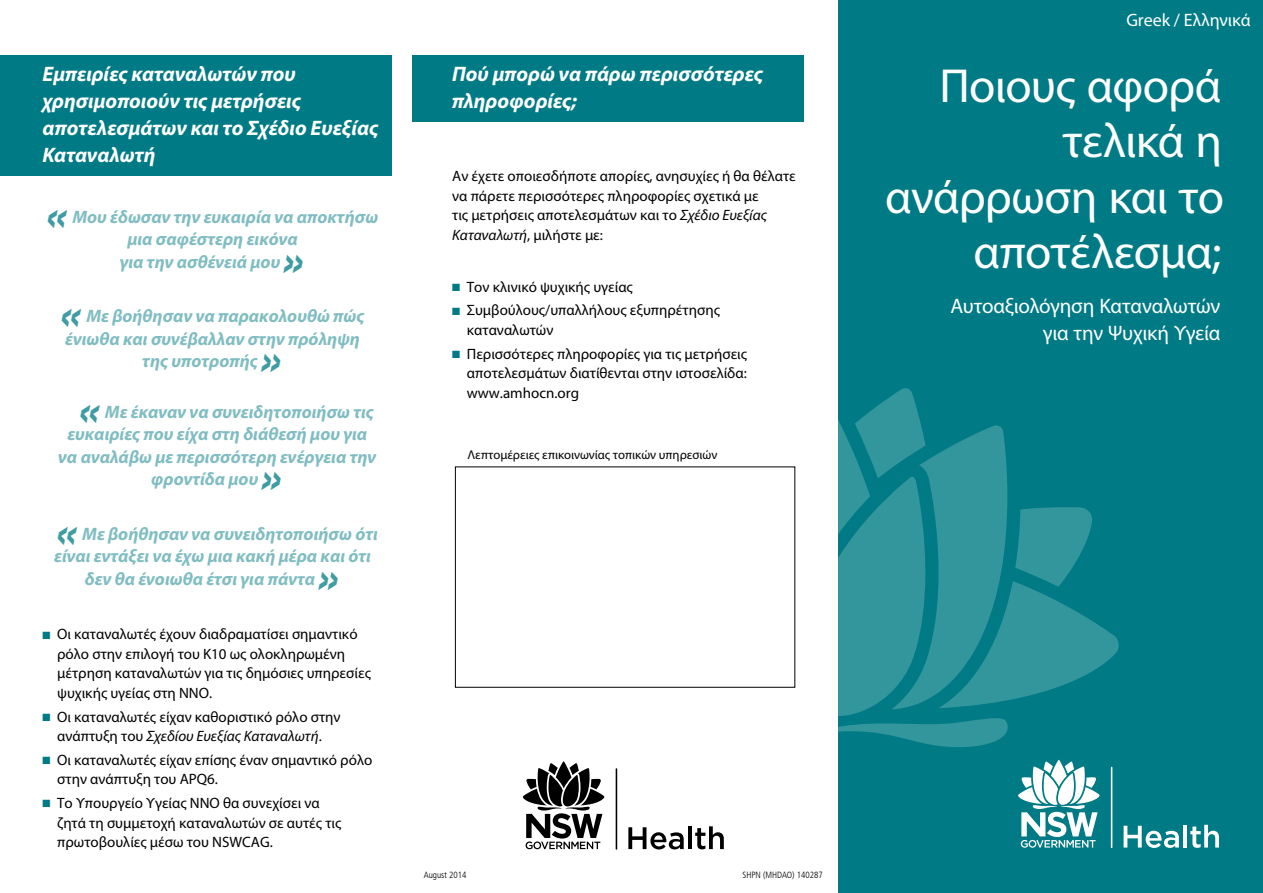
<style>
.page{position:relative;width:1263px;height:893px;background:#fff}
.page>*{position:absolute;margin:0;border:0;box-sizing:border-box;transform-origin:0 0}
.t1{font:48px/55.5px "Myriad Pro";letter-spacing:-.015em;color:#fff;text-align:right}
.t2{font:italic 700 48px "Helvetica Neue";color:#409ca3}
.t3{font:italic 700 21px/27px "Myriad Pro";color:#fff}
.t4{font:21px/27px "Myriad Pro";letter-spacing:-.01em;color:#fff;text-align:right}
.t5{font:italic 700 18px "Myriad Pro";color:#80bdc2}
.t6{font:18px "Myriad Pro";color:#fff}
.t7{font:15px/19.5px "Myriad Pro";color:#000}
.t8{font:12.75px "Myriad Pro";color:#000}
.t9{font:300 condensed 9px "Frutiger LT";color:#000}
.s1{color:#007b85}
.s2{font-style:italic}
</style>
<div class="page">
<div style="left:838px;top:0;width:425px;height:893px;background:#007b85"></div>
<hr style="left:1183px;top:825px;width:4px;height:22px;background:#fff">
<svg style="left:1190px;top:825px;width:29px;height:23px"></svg>
<hr style="left:616px;top:768px;width:1px;height:82px;background:#000">
<svg style="left:628px;top:827px;width:56px;height:22px"></svg>
<hr style="left:688px;top:826px;width:4px;height:23px;background:#000">
<svg style="left:695px;top:826px;width:29px;height:23px"></svg>
<svg style="left:523px;top:761px;width:81px;height:88px"></svg>
<svg style="left:838px;top:388px;width:341px;height:461px"></svg>
<div style="left:0;top:55px;width:391px;height:121px;background:#007b85"></div>
<div style="left:412px;top:55px;width:392px;height:67px;background:#007b85"></div>
<div style="left:455px;top:466px;width:340px;height:222px;border:1px solid #000"></div>
<h2 class="t3" style="left:43px;top:60px;width:337px">Εμπειρίες καταναλωτών που χρησιμοποιούν τις μετρήσεις αποτελεσμάτων και το Σχέδιο Ευεξίας<br>Καταναλωτή</h2>
<h1 class="t2" style="left:47px;top:185px;width:24px">«</h1>
<p class="t5" style="left:72px;top:205px;width:307px">Μου έδωσαν την ευκαιρία να αποκτήσω</p>
<p class="t5" style="left:127px;top:228px;width:172px">μια σαφέστερη εικόνα</p>
<p class="t5" style="left:120px;top:250px;width:162px">για την ασθένειά μου</p>
<h1 class="t2" style="left:283px;top:230px;width:24px">»</h1>
<h1 class="t2" style="left:61px;top:285px;width:24px">«</h1>
<p class="t5" style="left:86px;top:305px;width:279px">Με βοήθησαν να παρακολουθώ πώς</p>
<p class="t5" style="left:65px;top:327px;width:296px">ένιωθα και συνέβαλλαν στην πρόληψη</p>
<p class="t5" style="left:142px;top:350px;width:117px">της υποτροπής</p>
<h1 class="t2" style="left:261px;top:330px;width:24px">»</h1>
<h1 class="t2" style="left:79px;top:380px;width:24px">«</h1>
<p class="t5" style="left:105px;top:400px;width:270px">Με έκαναν να συνειδητοποιήσω τις</p>
<p class="t5" style="left:67px;top:422px;width:301px">ευκαιρίες που είχα στη διάθεσή μου για</p>
<p class="t5" style="left:58px;top:445px;width:319px">να αναλάβω με περισσότερη ενέργεια την</p>
<p class="t5" style="left:151px;top:467px;width:109px">φροντίδα μου</p>
<h1 class="t2" style="left:261px;top:447px;width:24px">»</h1>
<h1 class="t2" style="left:57px;top:502px;width:24px">«</h1>
<p class="t5" style="left:82px;top:522px;width:297px">Με βοήθησαν να συνειδητοποιήσω ότι</p>
<p class="t5" style="left:54px;top:545px;width:318px">είναι εντάξει να έχω μια κακή μέρα και ότι</p>
<p class="t5" style="left:85px;top:567px;width:232px">δεν θα ένοιωθα έτσι για πάντα</p>
<h1 class="t2" style="left:318px;top:547px;width:24px">»</h1>
<p class="t7" style="left:57px;top:624px;width:315px;text-indent:-15px"><span class="s1">■</span> Οι καταναλωτές έχουν διαδραματίσει σημαντικό ρόλο στην επιλογή του Κ10 ως ολοκληρωμένη μέτρηση καταναλωτών για τις δημόσιες υπηρεσίες ψυχικής υγείας στη ΝΝΟ.</p>
<p class="t7" style="left:43px;top:707px;width:300px;text-align:center"><span class="s1">■</span> Οι καταναλωτές είχαν καθοριστικό ρόλο στην ανάπτυξη του <span class="s2">Σχεδίου Ευεξίας Καταναλωτή</span>.</p>
<p class="t7" style="left:57px;top:750px;width:317px;text-indent:-15px"><span class="s1">■</span> Οι καταναλωτές είχαν επίσης έναν σημαντικό ρόλο στην ανάπτυξη του APQ6.</p>
<p class="t7" style="left:57px;top:793px;width:286px;text-indent:-15px"><span class="s1">■</span> Το Υπουργείο Υγείας ΝΝΟ θα συνεχίσει να ζητά τη συμμετοχή καταναλωτών σε αυτές τις πρωτοβουλίες μέσω του NSWCAG.</p>
<h2 class="t3" style="left:452px;top:60px;width:313px">Πού μπορώ να πάρω περισσότερες πληροφορίες;</h2>
<p class="t7" style="left:452px;top:166px;width:345px">Αν έχετε οποιεσδήποτε απορίες, ανησυχίες ή θα θέλατε να πάρετε περισσότερες πληροφορίες σχετικά με<br>τις μετρήσεις αποτελεσμάτων και το <span class="s2">Σχέδιο Ευεξίας Καταναλωτή</span>, μιλήστε με:</p>
<p class="t7" style="left:452px;top:277px;width:182px"><span class="s1">■</span> Τον κλινικό ψυχικής υγείας</p>
<p class="t7" style="left:467px;top:300px;width:255px;text-indent:-15px"><span class="s1">■</span> Συμβούλους/υπαλλήλους εξυπηρέτησης καταναλωτών</p>
<p class="t7" style="left:467px;top:344px;width:282px;text-align:justify;text-indent:-15px"><span class="s1">■</span> Περισσότερες πληροφορίες για τις μετρήσεις αποτελεσμάτων διατίθενται στην ιστοσελίδα: www.amhocn.org</p>
<p class="t8" style="left:468px;top:447px;width:251px">Λεπτομέρειες επικοινωνίας τοπικών υπηρεσιών</p>
<p class="t9" style="left:424px;top:870px;width:44px">August 2014</p>
<p class="t9" style="left:742px;top:870px;width:82px">SHPN (MHDAO) 140287</p>
<p class="t6" style="left:1126px;top:9px;width:126px">Greek / Ελληνικά</p>
<h1 class="t1" style="left:885px;top:57px;width:340px">Ποιους αφορά τελικά η ανάρρωση και το αποτέλεσμα;</h1>
<h2 class="t4" style="left:950px;top:292px;width:272px">Αυτοαξιολόγηση Καταναλωτών για την Ψυχική Υγεία</h2>
</div>
